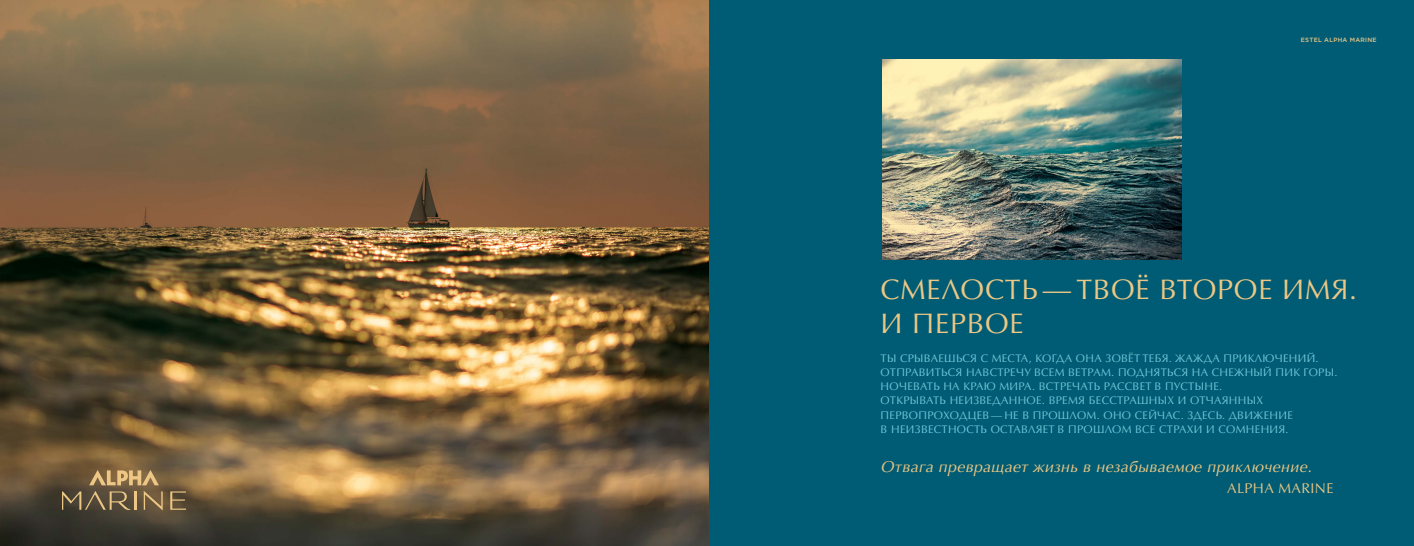
<style>
.page{position:relative;width:1414px;height:546px;background:#005c74}
.page>*{position:absolute;margin:0;border:0;box-sizing:border-box;transform-origin:0 0}
.t1{font:28.35px "Optima LTCYR";letter-spacing:.03em;color:#ecc785}
.t2{font:italic 15.75px "Optima LTCYR";letter-spacing:.03em;color:#ecc785}
.t3{font:14.17px "Optima LTCYR";letter-spacing:.03em;color:#ecc785}
.t4{font:11.03px/14.2px "Optima LTCYR";letter-spacing:.03em;color:#74c9dc}
.Zagla_2{font:500 6.12px "Gotham Pro";letter-spacing:.045em;color:#ecc785}
</style>
<div class="page">
<img style="left:0;top:0;width:709px;height:546px">
<svg style="left:170px;top:491px;width:16px;height:18px"></svg>
<svg style="left:144px;top:491px;width:19px;height:19px"></svg>
<svg style="left:62px;top:491px;width:74px;height:19px"></svg>
<svg style="left:89px;top:470px;width:70px;height:15px"></svg>
<img style="left:882px;top:59px;width:299px;height:200px">
<p class="Zagla_2" style="left:1301px;top:36px;width:77px">ESTEL ALPHA MARINE</p>
<p class="t1" style="left:881px;top:272px;width:478px">СМЕЛОСТЬ — ТВОЁ ВТОРОЕ ИМЯ.</p>
<p class="t1" style="left:881px;top:306px;width:144px">И ПЕРВОЕ</p>
<p class="t4" style="left:881px;top:351px;width:439px">ТЫ СРЫВАЕШЬСЯ С МЕСТА, КОГДА ОНА ЗОВЁТ ТЕБЯ. ЖАЖДА ПРИКЛЮЧЕНИЙ.</p>
<p class="t4" style="left:881px;top:365px;width:458px">ОТПРАВИТЬСЯ НАВСТРЕЧУ ВСЕМ ВЕТРАМ. ПОДНЯТЬСЯ НА СНЕЖНЫЙ ПИК ГОРЫ.<br>НОЧЕВАТЬ НА КРАЮ МИРА. ВСТРЕЧАТЬ РАССВЕТ В ПУСТЫНЕ.</p>
<p class="t4" style="left:881px;top:393px;width:384px">ОТКРЫВАТЬ НЕИЗВЕДАННОЕ. ВРЕМЯ БЕССТРАШНЫХ И ОТЧАЯННЫХ</p>
<p class="t4" style="left:881px;top:408px;width:414px">ПЕРВОПРОХОДЦЕВ — НЕ В ПРОШЛОМ. ОНО СЕЙЧАС. ЗДЕСЬ. ДВИЖЕНИЕ</p>
<p class="t4" style="left:881px;top:422px;width:409px">В НЕИЗВЕСТНОСТЬ ОСТАВЛЯЕТ В ПРОШЛОМ ВСЕ СТРАХИ И СОМНЕНИЯ.</p>
<p class="t2" style="left:881px;top:456px;width:433px">Отвага превращает жизнь в незабываемое приключение.</p>
<p class="t3" style="left:1227px;top:479px;width:108px">ALPHA MARINE</p>
</div>
